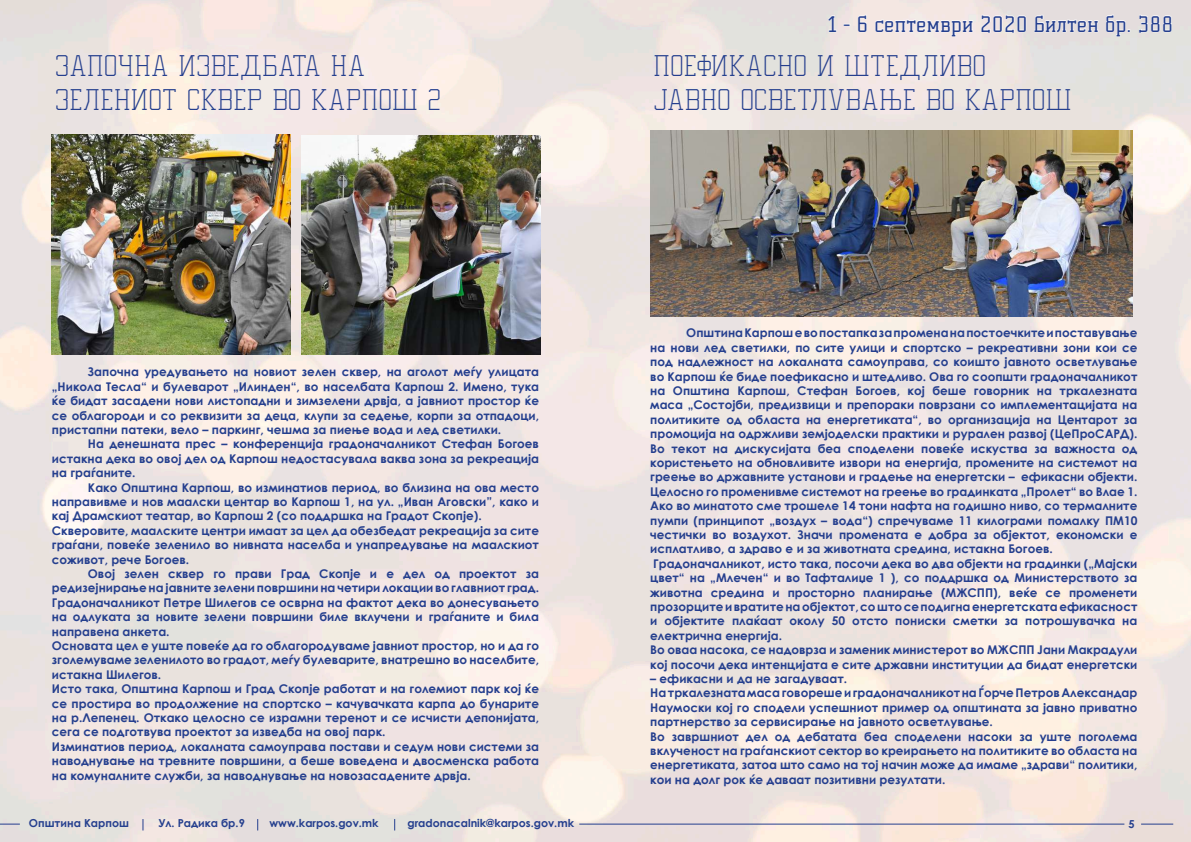
<style>
.page{position:relative;width:1191px;height:842px;background:#fff}
.page>*{position:absolute;margin:0;border:0;box-sizing:border-box;transform-origin:0 0}
.t1{font:100 28px/33.6px "Undergrad";color:#253f8e}
.t2{font:21px "Cevka";color:#253f8e}
.t3{font:700 12px/14.4px "Century Gothic";color:#253f8e}
.t4{font:700 11px "Century Gothic";color:#253f8e}
</style>
<div class="page">
<img style="left:0;top:0;width:1191px;height:842px">
<svg style="left:827px;top:15px;width:9px;height:17px"></svg>
<svg style="left:844px;top:24px;width:6px;height:2px"></svg>
<svg style="left:858px;top:15px;width:9px;height:17px"></svg>
<svg style="left:875px;top:20px;width:98px;height:17px"></svg>
<svg style="left:981px;top:15px;width:45px;height:18px"></svg>
<svg style="left:1034px;top:9px;width:64px;height:23px"></svg>
<svg style="left:1105px;top:15px;width:25px;height:22px"></svg>
<svg style="left:1139px;top:15px;width:33px;height:18px"></svg>
<hr style="left:1141px;top:824px;width:32px;height:1px;background:#253f8e">
<hr style="left:579px;top:824px;width:545px;height:1px;background:#253f8e">
<svg style="left:0;top:824px;width:20px;height:1px"></svg>
<img style="left:52px;top:135px;width:238px;height:220px">
<img style="left:650px;top:130px;width:482px;height:186px">
<img style="left:302px;top:136px;width:238px;height:219px">
<h2 class="t2" style="left:827px;top:11px;width:348px">1 - 6 септември 2020 Билтен бр. 388</h2>
<h1 class="t1" style="left:56px;top:48px;width:388px">ЗАПОЧНА ИЗВЕДБАТА НА<br>ЗЕЛЕНИОТ СКВЕР ВО КАРПОШ 2</h1>
<h1 class="t1" style="left:655px;top:48px;width:420px">ПОЕФИКАСНО И ШТЕДЛИВО<br>ЈАВНО ОСВЕТЛУВАЊЕ ВО КАРПОШ</h1>
<p class="t3" style="left:52px;top:364px;width:488px;text-align:justify;text-indent:36px">Започна уредувањето на новиот зелен сквер, на аголот меѓу улицата „Никола Тесла“ и булеварот „Илинден“, во населбата Карпош 2. Имено, тука ќе бидат засадени нови листопадни и зимзелени дрвја, а јавниот простор ќе се облагороди и со реквизити за деца, клупи за седење, корпи за отпадоци, пристапни патеки, вело – паркинг, чешма за пиење вода и лед светилки.</p>
<p class="t3" style="left:52px;top:436px;width:488px;text-align:justify;text-indent:36px">На денешната прес – конференција градоначалникот Стефан Богоев истакна дека во овој дел од Карпош недостасувала ваква зона за рекреација на граѓаните.</p>
<p class="t3" style="left:52px;top:479px;width:488px;text-indent:36px">Како Општина Карпош, во изминатиов период, во близина на ова место направивме и нов маалски центар во Карпош 1, на ул. „Иван Аговски”, како и кај Драмскиот театар, во Карпош 2 (со поддршка на Градот Скопје).<br>Скверовите, маалските центри имаат за цел да обезбедат рекреација за сите граѓани, повеќе зеленило во нивната населба и унапредување на маалскиот соживот, рече Богоев.</p>
<p class="t3" style="left:52px;top:566px;width:488px;text-indent:36px">Овој зелен сквер го прави Град Скопје и е дел од проектот за редизејнирање на јавните зелени површини на четири локации во главниот град.<br>Градоначалникот Петре Шилегов се осврна на фактот дека во донесувањето на одлуката за новите зелени површини биле вклучени и граѓаните и била направена aнкета.<br>Основата цел е уште повеќе да го облагородуваме јавниот простор, но и да го зголемуваме зеленилото во градот, меѓу булеварите, внатрешно во населбите, истакна Шилегов.<br>Исто така, Општина Карпош и Град Скопје работат и на големиот парк кој ќе се простира во продолжение на спортско – качувачката карпа до бунарите на р.Лепенец. Откако целосно се израмни теренот и се исчисти депонијата, сега се подготвува проектот за изведба на овој парк.<br>Изминатиов период, локалната самоуправа постави и седум нови системи за наводнување на тревните површини, а беше воведена и двосменска работа на комуналните служби, за наводнување на новозасадените дрвја.</p>
<p class="t3" style="left:650px;top:325px;width:488px;text-indent:36px">Општина Карпош е во постапка за промена на постоечките и поставување на нови лед светилки, по сите улици и спортско – рекреативни зони кои се под надлежност на локалната самоуправа, со коишто јавното осветлување во Карпош ќе биде поефикасно и штедливо. Ова го соопшти градоначалникот на Општина Карпош, Стефан Богоев, кој беше говорник на тркалезната маса „Состојби, предизвици и препораки поврзани со имплементацијата на политиките од областа на енергетиката“, во организација на Центарот за промоција на одржливи земјоделски практики и рурален развој (ЦеПроСАРД).<br>Во текот на дискусијата беа споделени повеќе искуства за важноста од користењето на обновливите извори на енергија, промените на системот на греење во државните установи и градење на енергетски – ефикасни објекти.<br>Целосно го променивме системот на греење во градинката „Пролет“ во Влае 1.<br>Ако во минатото сме трошеле 14 тони нафта на годишно ниво, со термалните пумпи (принципот „воздух – вода“) спречуваме 11 килограми помалку ПМ10 честички во воздухот. Значи промената е добра за објектот, економски е исплатливо, а здраво е и за животната средина, истакна Богоев.<br>Градоначалникот, исто така, посочи дека во два објекти на градинки („Мајски цвет“ на „Млечен“ и во Тафталиџе 1 ), со поддршка од Министерството за животна средина и просторно планирање (МЖСПП), веќе се променети прозорците и вратите на објектот, со што се подигна енергетската ефикасност и објектите плаќаат околу 50 отсто пониски сметки за потрошувачка на електрична енергија.<br>Во оваа насока, се надоврза и заменик министерот во МЖСПП Јани Макрадули кој посочи дека интенцијата е сите државни институции да бидат енергетски</p>
<p class="t3" style="left:650px;top:671px;width:488px">– ефикасни и да не загадуваат.<br>На тркалезната маса говореше и градоначалникот на Ѓорче Петров Александар Наумоски кој го сподели успешниот пример од општината за јавно приватно партнерство за сервисирање на јавното осветлување.<br>Во завршниот дел од дебатата беа споделени насоки за уште поголема вклученост на граѓанскиот сектор во креирањето на политиките во областа на енергетиката, затоа што само на тој начин може да имаме „здрави“ политики, кои на долг рок ќе даваат позитивни резултати.</p>
<p class="t4" style="left:29px;top:815px;width:102px">Општина Карпош</p>
<p class="t4" style="left:158px;top:815px;width:88px">Ул. Радика бр.9</p>
<p class="t4" style="left:269px;top:815px;width:111px">www.karpos.gov.mk</p>
<p class="t4" style="left:407px;top:815px;width:168px">gradonacalnik@karpos.gov.mk</p>
<p class="t4" style="left:1128px;top:815px;width:8px">5</p>
</div>
